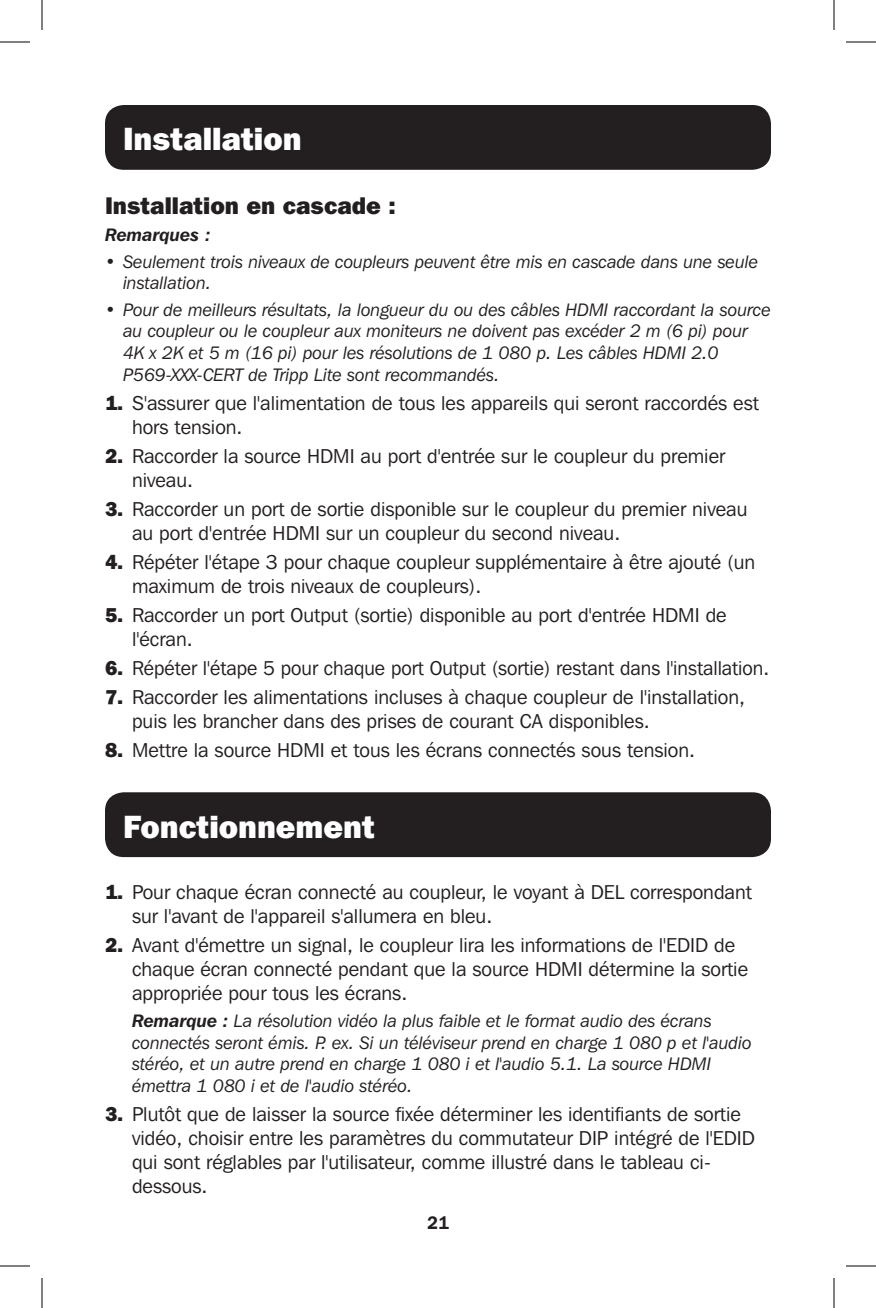
<style>
.page{position:relative;width:876px;height:1308px;background:#fff}
.page>*{position:absolute;margin:0;border:0;box-sizing:border-box;transform-origin:0 0}
.t1{font:800 32px "Franklin Gothic IT Cby BT";color:#fff}
.t2{font:800 24px "Franklin Gothic IT Cby BT";color:#231f20}
.t3{font:20px/24px "Franklin Gothic IT Cby BT";color:#231f20}
.t4{font:italic 18px/21.6px "Franklin Gothic IT Cby BT";color:#231f20}
.t5{font:italic 600 18px "Franklin Gothic IT Cby BT";color:#231f20}
.t6{font:600 18px "Franklin Gothic IT Cby BT";color:#231f20}
.s1{font-weight:800}
.s2{font-weight:600}
</style>
<div class="page">
<div style="left:105px;top:105px;width:666px;height:65px;background:#231f20;border-radius:19px"></div>
<div style="left:105px;top:792px;width:666px;height:65px;background:#231f20;border-radius:19px"></div>
<hr style="left:0;top:42px;width:30px;height:1px;background:#000">
<hr style="left:846px;top:42px;width:30px;height:1px;background:#000">
<hr style="left:0;top:1266px;width:30px;height:1px;background:#000">
<hr style="left:846px;top:1266px;width:30px;height:1px;background:#000">
<hr style="left:42px;top:0;width:1px;height:30px;background:#000">
<hr style="left:42px;top:1278px;width:1px;height:30px;background:#000">
<hr style="left:834px;top:0;width:1px;height:30px;background:#000">
<hr style="left:834px;top:1278px;width:1px;height:30px;background:#000">
<p class="t1" style="left:123px;top:119px;width:180px">Installation</p>
<p class="t2" style="left:105px;top:191px;width:292px">Installation en cascade :</p>
<p class="t5" style="left:105px;top:224px;width:107px">Remarques :</p>
<p class="t4" style="left:123px;top:250px;width:637px;text-indent:-18px">• Seulement trois niveaux de coupleurs peuvent être mis en cascade dans une seule installation.</p>
<p class="t4" style="left:123px;top:299px;width:649px;text-indent:-18px">• Pour de meilleurs résultats, la longueur du ou des câbles HDMI raccordant la source au coupleur ou le coupleur aux moniteurs ne doivent pas excéder 2 m (6 pi) pour 4K x 2K et 5 m (16 pi) pour les résolutions de 1 080 p. Les câbles HDMI 2.0<br>P569-XXX-CERT de Tripp Lite sont recommandés.</p>
<p class="t3" style="left:132px;top:390px;width:628px;text-indent:-27px"><span class="s1">1.</span> S'assurer que l'alimentation de tous les appareils qui seront raccordés est hors tension.</p>
<p class="t3" style="left:132px;top:443px;width:595px;text-indent:-27px"><span class="s1">2.</span> Raccorder la source HDMI au port d'entrée sur le coupleur du premier niveau.</p>
<p class="t3" style="left:132px;top:497px;width:617px;text-indent:-27px"><span class="s1">3.</span> Raccorder un port de sortie disponible sur le coupleur du premier niveau au port d'entrée HDMI sur un coupleur du second niveau.</p>
<p class="t3" style="left:132px;top:550px;width:625px;text-indent:-27px"><span class="s1">4.</span> Répéter l'étape 3 pour chaque coupleur supplémentaire à être ajouté (un maximum de trois niveaux de coupleurs).</p>
<p class="t3" style="left:132px;top:603px;width:596px;text-indent:-27px"><span class="s1">5.</span> Raccorder un port Output (sortie) disponible au port d'entrée HDMI de l'écran.</p>
<p class="t3" style="left:105px;top:656px;width:666px"><span class="s1">6.</span> Répéter l'étape 5 pour chaque port Output (sortie) restant dans l'installation.</p>
<p class="t3" style="left:132px;top:685px;width:615px;text-indent:-27px"><span class="s1">7.</span> Raccorder les alimentations incluses à chaque coupleur de l'installation, puis les brancher dans des prises de courant CA disponibles.</p>
<p class="t3" style="left:105px;top:738px;width:592px"><span class="s1">8.</span> Mettre la source HDMI et tous les écrans connectés sous tension.</p>
<p class="t1" style="left:123px;top:806px;width:253px">Fonctionnement</p>
<p class="t3" style="left:132px;top:880px;width:621px;text-indent:-27px"><span class="s1">1.</span> Pour chaque écran connecté au coupleur, le voyant à DEL correspondant sur l'avant de l'appareil s'allumera en bleu.</p>
<p class="t3" style="left:132px;top:933px;width:618px;text-indent:-27px"><span class="s1">2.</span> Avant d'émettre un signal, le coupleur lira les informations de l'EDID de chaque écran connecté pendant que la source HDMI détermine la sortie appropriée pour tous les écrans.</p>
<p class="t4" style="left:132px;top:1010px;width:621px"><span class="s2">Remarque :</span> La résolution vidéo la plus faible et le format audio des écrans connectés seront émis. P. ex. Si un téléviseur prend en charge 1 080 p et l'audio stéréo, et un autre prend en charge 1 080 i et l'audio 5.1. La source HDMI émettra 1 080 i et de l'audio stéréo.</p>
<p class="t3" style="left:132px;top:1102px;width:624px;text-indent:-27px"><span class="s1">3.</span> Plutôt que de laisser la source fixée déterminer les identifiants de sortie vidéo, choisir entre les paramètres du commutateur DIP intégré de l'EDID qui sont réglables par l'utilisateur, comme illustré dans le tableau ci&shy;dessous.</p>
<p class="t6" style="left:427px;top:1211px;width:23px">21</p>
</div>
